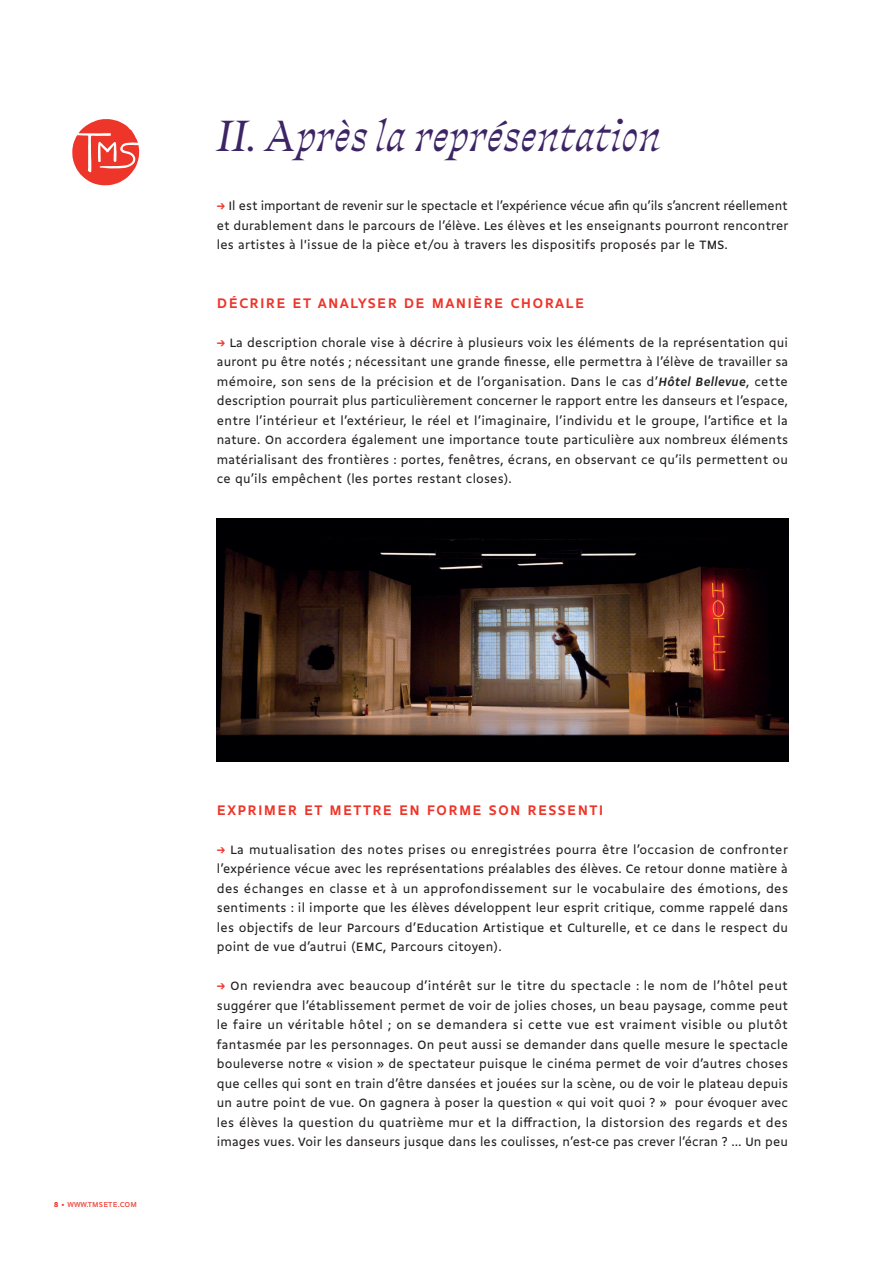
<style>
.page{position:relative;width:893px;height:1263px;background:#fff}
.page>*{position:absolute;margin:0;border:0;box-sizing:border-box;transform-origin:0 0}
.t1{font:42px "Traulha Seta Italica";color:#3d2565}
.t2{font:700 15px "Gemeli";letter-spacing:.085em;color:#ee352a}
.t3{font:13.05px/19.5px "Gemeli";letter-spacing:.015em;color:#231f20;text-align:justify}
.t4{font:7.5px "Gemeli Micro";letter-spacing:.01em;color:#ee352a}
.s1{font-weight:700;color:#ee352a}
.s2{font-weight:700;font-style:italic}
.s3{font-weight:700}
</style>
<div class="page">
<svg style="left:72px;top:119px;width:67px;height:66px"></svg>
<img style="left:217px;top:519px;width:571px;height:243px">
<h1 class="t1" style="left:217px;top:112px;width:446px">II. Après la représentation</h1>
<p class="t3" style="left:217px;top:195px;width:573px"><span class="s1">→</span> Il est important de revenir sur le spectacle et l’expérience vécue afin qu’ils s’ancrent réellement et durablement dans le parcours de l’élève. Les élèves et les enseignants pourront rencontrer les artistes à l'issue de la pièce et/ou à travers les dispositifs proposés par le TMS.</p>
<p class="t2" style="left:217px;top:292px;width:369px">DÉCRIRE ET ANALYSER DE MANIÈRE CHORALE</p>
<p class="t3" style="left:217px;top:332px;width:573px"><span class="s1">→</span> La description chorale vise à décrire à plusieurs voix les éléments de la représentation qui auront pu être notés ; nécessitant une grande finesse, elle permettra à l’élève de travailler sa mémoire, son sens de la précision et de l’organisation. Dans le cas d’<span class="s2">Hôtel Bellevue</span>, cette description pourrait plus particulièrement concerner le rapport entre les danseurs et l’espace, entre l’intérieur et l’extérieur, le réel et l’imaginaire, l’individu et le groupe, l’artifice et la nature. On accordera également une importance toute particulière aux nombreux éléments matérialisant des frontières : portes, fenêtres, écrans, en observant ce qu’ils permettent ou ce qu’ils empêchent (les portes restant closes).</p>
<p class="t4" style="left:54px;top:1199px;width:85px"><span class="s3">8</span> • WWW.TMSETE.COM</p>
<p class="t2" style="left:217px;top:799px;width:388px">EXPRIMER ET METTRE EN FORME SON RESSENTI</p>
<p class="t3" style="left:217px;top:839px;width:573px"><span class="s1">→</span> La mutualisation des notes prises ou enregistrées pourra être l’occasion de confronter l’expérience vécue avec les représentations préalables des élèves. Ce retour donne matière à des échanges en classe et à un approfondissement sur le vocabulaire des émotions, des sentiments : il importe que les élèves développent leur esprit critique, comme rappelé dans les objectifs de leur Parcours d’Education Artistique et Culturelle, et ce dans le respect du point de vue d’autrui (EMC, Parcours citoyen).</p>
<p class="t3" style="left:217px;top:975px;width:573px"><span class="s1">→</span> On reviendra avec beaucoup d’intérêt sur le titre du spectacle : le nom de l’hôtel peut suggérer que l’établissement permet de voir de jolies choses, un beau paysage, comme peut le faire un véritable hôtel ; on se demandera si cette vue est vraiment visible ou plutôt fantasmée par les personnages. On peut aussi se demander dans quelle mesure le spectacle bouleverse notre « vision » de spectateur puisque le cinéma permet de voir d’autres choses que celles qui sont en train d’être dansées et jouées sur la scène, ou de voir le plateau depuis un autre point de vue. On gagnera à poser la question « qui voit quoi ? » pour évoquer avec les élèves la question du quatrième mur et la diffraction, la distorsion des regards et des images vues. Voir les danseurs jusque dans les coulisses, n’est-ce pas crever l’écran ? … Un peu</p>
</div>
